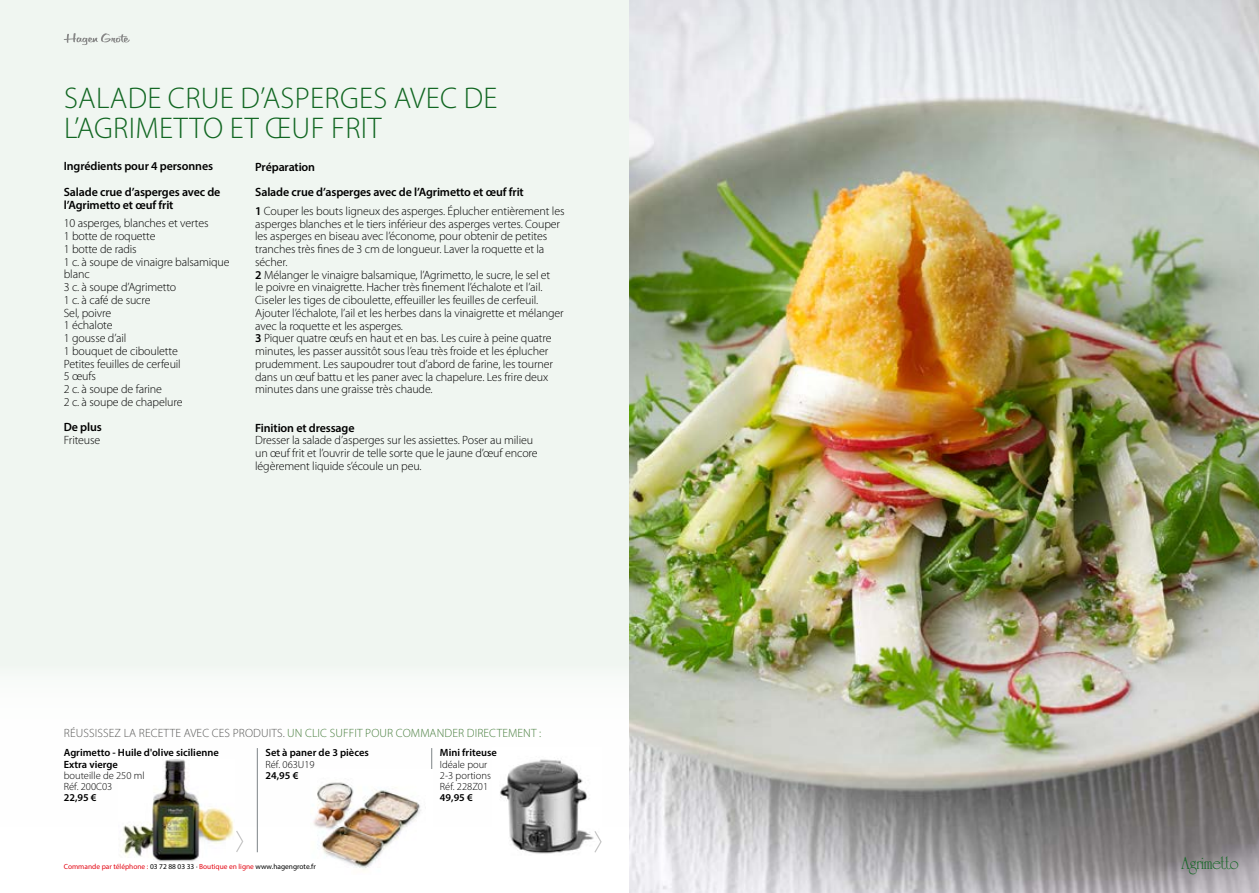
<style>
.page{position:relative;width:1259px;height:893px;background:#fff}
.page>*{position:absolute;margin:0;border:0;box-sizing:border-box;transform-origin:0 0}
.t1{font:300 30px/30px "Myriad Pro";letter-spacing:.01em;color:#106621}
.t2{font:17.4px "University SH";letter-spacing:-.01em;color:#106621}
.t3{font:300 12px/12.8px "Myriad Pro";letter-spacing:-.01em;color:#000}
.t4{font:600 12px/25.5px "Myriad Pro";letter-spacing:-.01em;color:#000}
.t5{font:300 12px "Myriad Pro";letter-spacing:.01em;color:#487e3e}
.t6{font:600 10.5px/11.2px "Myriad Pro";color:#000}
.t7{font:300 10.5px/11.2px "Myriad Pro";color:#000}
.t8{font:7.35px "Myriad Pro";color:#e30613}
.s1{font-weight:600}
.s2{color:#575756}
.s3{color:#000}
</style>
<div class="page">
<div style="left:0;top:0;width:887px;height:893px;background:#f0f6f1"></div>
<div style="left:0;top:663px;width:1259px;height:230px;background:#fff"></div>
<img style="left:500px;top:759px;width:93px;height:95px">
<img style="left:629px;top:0;width:630px;height:893px">
<hr style="left:257px;top:748px;width:1px;height:104px;background:#7d8386">
<hr style="left:431px;top:748px;width:1px;height:104px;background:#7d8386">
<svg style="left:236px;top:831px;width:8px;height:21px"></svg>
<svg style="left:593px;top:831px;width:9px;height:22px"></svg>
<img style="left:123px;top:759px;width:111px;height:103px">
<img style="left:313px;top:770px;width:119px;height:100px">
<svg style="left:64px;top:33px;width:66px;height:12px"></svg>
<h1 class="t1" style="left:64px;top:82px;width:435px">SALADE CRUE D’ASPERGES AVEC DE<br>L’AGRIMETTO ET ŒUF FRIT</h1>
<p class="t4" style="left:255px;top:153px;width:270px">Préparation<br>Salade crue d’asperges avec de l’Agrimetto et œuf frit</p>
<p class="t3" style="left:255px;top:204px;width:311px"><span class="s1">1</span> Couper les bouts ligneux des asperges. Éplucher entièrement les asperges blanches et le tiers inférieur des asperges vertes. Couper les asperges en biseau avec l’économe, pour obtenir de petites tranches très fines de 3 cm de longueur. Laver la roquette et la sécher.<br><span class="s1">2</span> Mélanger le vinaigre balsamique, l’Agrimetto, le sucre, le sel et<br>le poivre en vinaigrette. Hacher très finement l’échalote et l’ail.<br>Ciseler les tiges de ciboulette, effeuiller les feuilles de cerfeuil.<br>Ajouter l’échalote, l’ail et les herbes dans la vinaigrette et mélanger avec la roquette et les asperges.<br><span class="s1">3</span> Piquer quatre œufs en haut et en bas. Les cuire à peine quatre minutes, les passer aussitôt sous l’eau très froide et les éplucher prudemment. Les saupoudrer tout d’abord de farine, les tourner dans un œuf battu et les paner avec la chapelure. Les frire deux minutes dans une graisse très chaude.</p>
<p class="t4" style="left:255px;top:414px;width:101px">Finition et dressage</p>
<p class="t3" style="left:255px;top:434px;width:284px">Dresser la salade d’asperges sur les assiettes. Poser au milieu un œuf frit et l’ouvrir de telle sorte que le jaune d’œuf encore légèrement liquide s’écoule un peu.</p>
<p class="t4" style="left:64px;top:153px;width:158px">Ingrédients pour 4 personnes<br>Salade crue d’asperges avec de</p>
<p class="t4" style="left:64px;top:192px;width:111px">l’Agrimetto et œuf frit</p>
<p class="t3" style="left:64px;top:217px;width:167px">10 asperges, blanches et vertes<br>1 botte de roquette<br>1 botte de radis<br>1 c. à soupe de vinaigre balsamique blanc<br>3 c. à soupe d’Agrimetto<br>1 c. à café de sucre<br>Sel, poivre<br>1 échalote<br>1 gousse d’ail<br>1 bouquet de ciboulette<br>Petites feuilles de cerfeuil<br>5 œufs<br>2 c. à soupe de farine<br>2 c. à soupe de chapelure</p>
<p class="t4" style="left:64px;top:414px;width:40px">De plus</p>
<p class="t3" style="left:64px;top:434px;width:38px">Friteuse</p>
<p class="t5" style="left:64px;top:726px;width:479px"><span class="s2">RÉUSSISSEZ LA RECETTE AVEC CES PRODUITS.</span> UN CLIC SUFFIT POUR COMMANDER DIRECTEMENT :</p>
<p class="t6" style="left:64px;top:747px;width:157px">Agrimetto - Huile d'olive sicilienne<br>Extra vierge</p>
<p class="t7" style="left:64px;top:769px;width:82px">bouteille de 250 ml<br>Réf. 200C03</p>
<p class="t6" style="left:64px;top:792px;width:34px">22,95 €</p>
<p class="t6" style="left:265px;top:747px;width:105px">Set à paner de 3 pièces</p>
<p class="t7" style="left:265px;top:758px;width:51px">Réf. 063U19</p>
<p class="t6" style="left:265px;top:769px;width:34px">24,95 €</p>
<p class="t6" style="left:440px;top:747px;width:58px">Mini friteuse</p>
<p class="t7" style="left:440px;top:758px;width:52px">Idéale pour<br>2-3 portions<br>Réf. 228Z01</p>
<p class="t6" style="left:440px;top:792px;width:34px">49,95 €</p>
<p class="t8" style="left:64px;top:862px;width:253px">Commande par téléphone : <span class="s3">03 72 88 03 33 ·</span> Boutique en ligne <span class="s3">www.hagengrote.fr</span></p>
<h2 class="t2" style="left:1181px;top:854px;width:59px">Agrimetto</h2>
</div>
